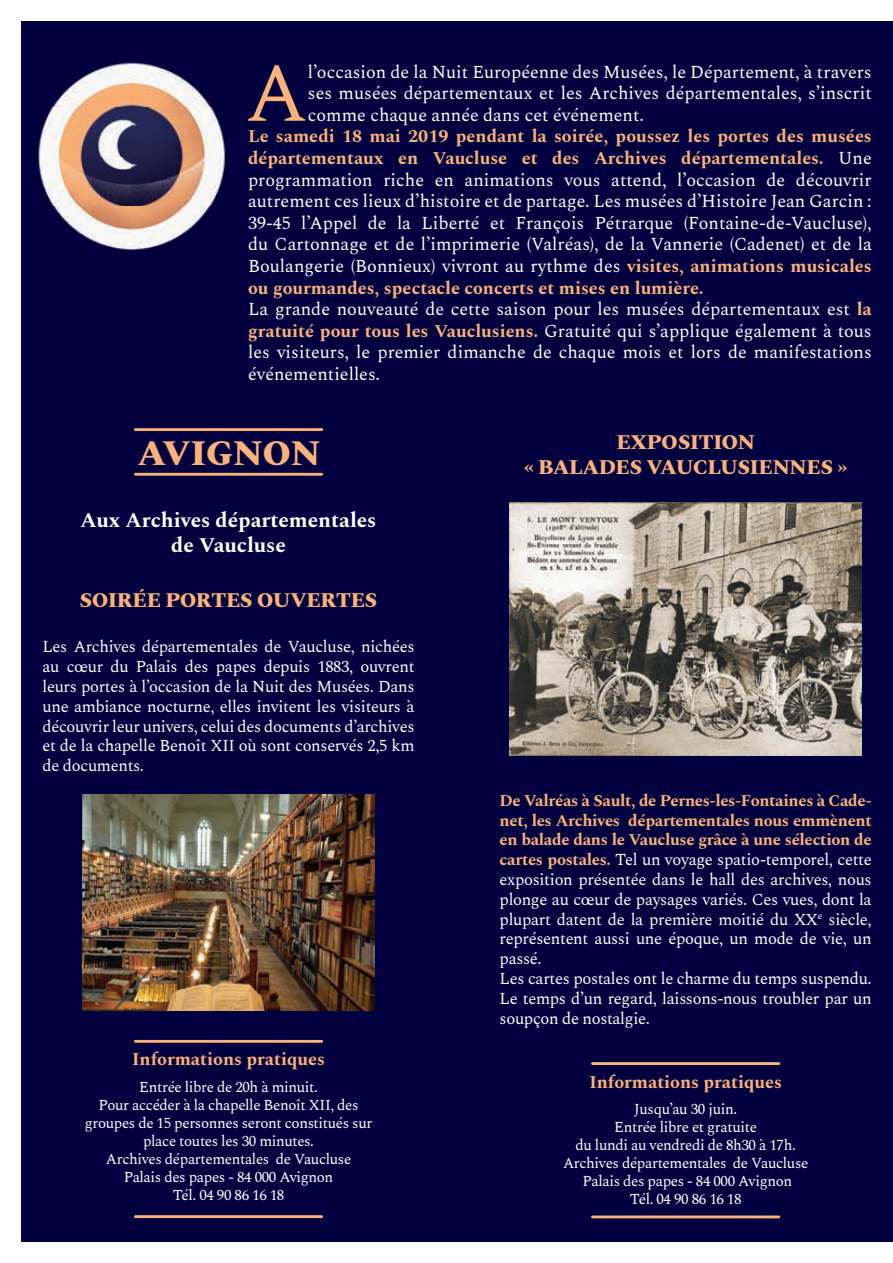
<style>
.page{position:relative;width:893px;height:1263px;background:#fff}
.page>*{position:absolute;margin:0;border:0;box-sizing:border-box;transform-origin:0 0}
.t1{font:83.4px "Spectral";color:#fab27a}
.t2{font:800 36px "Spectral";color:#fab27a}
.t3{font:800 21px/25.2px "Spectral";letter-spacing:-.015em;color:#fab27a;text-align:center}
.t4{font:700 21px/25.2px "Spectral";color:#fff;text-align:center}
.t5{font:18px/21.6px "Spectral";color:#fff;text-align:justify}
.t6{font:700 18px "Spectral";color:#fab27a}
.t7{font:16.5px/19.8px "Spectral";letter-spacing:-.02em;color:#fff;text-align:justify}
.t8{font:15px/18px "Spectral";letter-spacing:-.025em;color:#fff;text-align:center}
.s1{font-weight:700;color:#fab27a}
</style>
<div class="page">
<div style="left:21px;top:21px;width:872px;height:1221px;background:#02003e"></div>
<img style="left:37px;top:62px;width:189px;height:189px">
<hr style="left:134px;top:473px;width:189px;height:3px;background:#fab27a">
<hr style="left:134px;top:428px;width:189px;height:3px;background:#fab27a">
<img style="left:82px;top:794px;width:293px;height:216px">
<hr style="left:134px;top:1040px;width:189px;height:3px;background:#fab27a">
<hr style="left:134px;top:1215px;width:189px;height:3px;background:#fab27a">
<img style="left:510px;top:503px;width:352px;height:252px">
<hr style="left:591px;top:1062px;width:189px;height:3px;background:#fab27a">
<hr style="left:591px;top:1215px;width:189px;height:3px;background:#fab27a">
<h1 class="t1" style="left:245px;top:33px;width:64px">A</h1>
<p class="t5" style="left:308px;top:59px;width:565px">l’occasion de la Nuit Européenne des Musées, le Département, à travers ses musées départementaux et les Archives départementales, s’inscrit comme chaque année dans cet événement.</p>
<p class="t5" style="left:248px;top:124px;width:625px;text-align:left"><span class="s1">Le samedi 18 mai 2019 pendant la soirée, poussez les portes des musées départementaux en Vaucluse et des Archives départementales.</span> Une programmation riche en animations vous attend, l’occasion de découvrir autrement ces lieux d’histoire et de partage. Les musées d’Histoire Jean Garcin :<br>39-45 l’Appel de la Liberté et François Pétrarque (Fontaine-de-Vaucluse), du Cartonnage et de l’imprimerie (Valréas), de la Vannerie (Cadenet) et de la Boulangerie (Bonnieux) vivront au rythme des <span class="s1">visites, animations musicales ou gourmandes, spectacle concerts et mises en lumière.<br></span>La grande nouveauté de cette saison pour les musées départementaux est <span class="s1">la gratuité pour tous les Vauclusiens.</span> Gratuité qui s’applique également à tous les visiteurs, le premier dimanche de chaque mois et lors de manifestations événementielles.</p>
<h2 class="t2" style="left:138px;top:427px;width:184px">AVIGNON</h2>
<p class="t4" style="left:81px;top:506px;width:297px">Aux Archives départementales de Vaucluse</p>
<p class="t3" style="left:80px;top:586px;width:299px">SOIRÉE PORTES OUVERTES</p>
<p class="t7" style="left:43px;top:636px;width:374px">Les Archives départementales de Vaucluse, nichées au cœur du Palais des papes depuis 1883, ouvrent leurs portes à l’occasion de la Nuit des Musées. Dans une ambiance nocturne, elles invitent les visiteurs à découvrir leur univers, celui des documents d’archives et de la chapelle Benoît XII où sont conservés 2,5 km de documents.</p>
<p class="t6" style="left:132px;top:1046px;width:194px">Informations pratiques</p>
<p class="t8" style="left:85px;top:1077px;width:289px">Entrée libre de 20h à minuit.<br>Pour accéder à la chapelle Benoît XII, des groupes de 15 personnes seront constitués sur place toutes les 30 minutes.<br>Archives départementales de Vaucluse<br>Palais des papes - 84 000 Avignon<br>Tél. 04 90 86 16 18</p>
<p class="t3" style="left:524px;top:428px;width:325px">EXPOSITION<br>« BALADES VAUCLUSIENNES »</p>
<p class="t7" style="left:500px;top:789px;width:374px;text-align:left"><span class="s1">De Valréas à Sault, de Pernes-les-Fontaines à Cade&shy;net, les Archives départementales nous emmènent en balade dans le Vaucluse grâce à une sélection de cartes postales.</span> Tel un voyage spatio-temporel, cette exposition présentée dans le hall des archives, nous plonge au cœur de paysages variés. Ces vues, dont la plupart datent de la première moitié du XX<sup>e</sup> siècle, représentent aussi une époque, un mode de vie, un passé.<br>Les cartes postales ont le charme du temps suspendu.<br>Le temps d’un regard, laissons-nous troubler par un soupçon de nostalgie.</p>
<p class="t6" style="left:589px;top:1068px;width:194px">Informations pratiques</p>
<p class="t8" style="left:563px;top:1099px;width:247px">Jusqu’au 30 juin.<br>Entrée libre et gratuite<br>du lundi au vendredi de 8h30 à 17h.<br>Archives départementales de Vaucluse<br>Palais des papes - 84 000 Avignon<br>Tél. 04 90 86 16 18</p>
</div>
